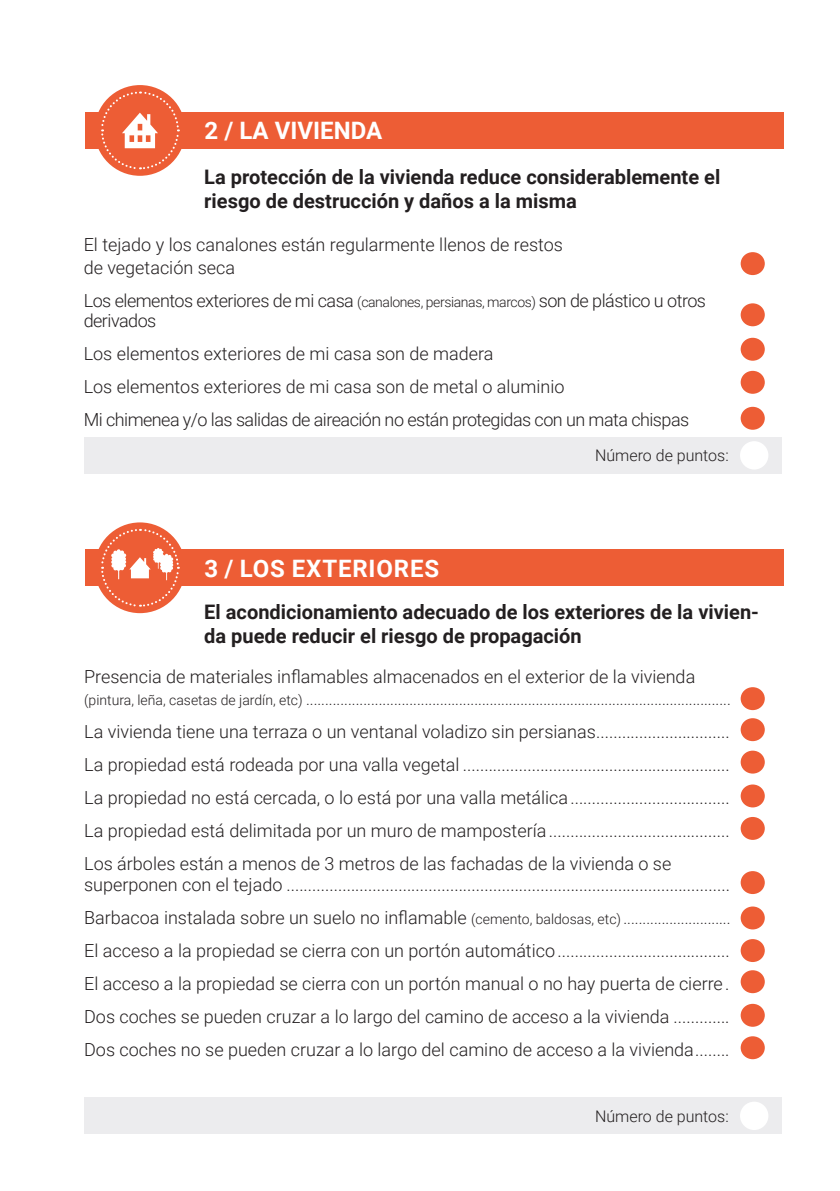
<style>
.page{position:relative;width:840px;height:1191px;background:#fff}
.page>*{position:absolute;margin:0;border:0;box-sizing:border-box;transform-origin:0 0}
.t1{font:700 24px "Roboto";letter-spacing:.035em;color:#fff}
.t2{font:700 24px "Roboto";color:#fff}
.t3{font:700 20px/24px "Roboto";color:#231f20}
.t4{font:300 18px/21.6px "Roboto";color:#231f20}
.t5{font:300 18px/20px "Roboto";letter-spacing:-.03em;color:#231f20}
.t6{font:300 16px "Roboto";color:#231f20}
.s1{font-size:14px}
.s2{font-size:16px}
</style>
<div class="page">
<div style="left:85px;top:112px;width:697px;height:37px;background:#ed5d35"></div>
<div style="left:85px;top:549px;width:697px;height:37px;background:#ed5d35"></div>
<div style="left:94px;top:85px;width:91px;height:91px;background:#ed5d35;border-radius:50%"></div>
<div style="left:94px;top:522px;width:91px;height:91px;background:#ed5d35;border-radius:50%"></div>
<div style="left:84px;top:437px;width:697px;height:37px;background:#ececee"></div>
<div style="left:739px;top:441px;width:29px;height:28px;background:#fff;border-radius:50%"></div>
<div style="left:84px;top:1097px;width:697px;height:37px;background:#ececee"></div>
<div style="left:739px;top:1101px;width:29px;height:29px;background:#fff;border-radius:50%"></div>
<svg style="left:100px;top:90px;width:80px;height:80px"></svg>
<svg style="left:100px;top:528px;width:80px;height:80px"></svg>
<div style="left:740px;top:252px;width:24px;height:23px;background:#ed5d35;border-radius:50%"></div>
<div style="left:740px;top:303px;width:24px;height:23px;background:#ed5d35;border-radius:50%"></div>
<div style="left:740px;top:338px;width:24px;height:23px;background:#ed5d35;border-radius:50%"></div>
<div style="left:740px;top:371px;width:24px;height:23px;background:#ed5d35;border-radius:50%"></div>
<div style="left:740px;top:407px;width:24px;height:23px;background:#ed5d35;border-radius:50%"></div>
<div style="left:740px;top:687px;width:24px;height:23px;background:#ed5d35;border-radius:50%"></div>
<div style="left:740px;top:718px;width:24px;height:23px;background:#ed5d35;border-radius:50%"></div>
<div style="left:740px;top:750px;width:24px;height:23px;background:#ed5d35;border-radius:50%"></div>
<div style="left:740px;top:784px;width:24px;height:23px;background:#ed5d35;border-radius:50%"></div>
<div style="left:740px;top:817px;width:24px;height:23px;background:#ed5d35;border-radius:50%"></div>
<div style="left:740px;top:871px;width:24px;height:23px;background:#ed5d35;border-radius:50%"></div>
<div style="left:740px;top:906px;width:24px;height:23px;background:#ed5d35;border-radius:50%"></div>
<div style="left:740px;top:939px;width:24px;height:23px;background:#ed5d35;border-radius:50%"></div>
<div style="left:740px;top:970px;width:24px;height:23px;background:#ed5d35;border-radius:50%"></div>
<div style="left:740px;top:1003px;width:24px;height:23px;background:#ed5d35;border-radius:50%"></div>
<div style="left:740px;top:1036px;width:24px;height:23px;background:#ed5d35;border-radius:50%"></div>
<p class="t2" style="left:204px;top:114px;width:179px">2 / LA VIVIENDA</p>
<p class="t3" style="left:204px;top:164px;width:517px">La protección de la vivienda reduce considerablemente el riesgo de destrucción y daños a la misma</p>
<p class="t4" style="left:84px;top:233px;width:480px">El tejado y los canalones están regularmente llenos de restos</p>
<p class="t4" style="left:84px;top:256px;width:153px">de vegetación seca</p>
<p class="t5" style="left:84px;top:290px;width:623px">Los elementos exteriores de mi casa <span class="s1">(canalones, persianas, marcos)</span> son de plástico u otros derivados</p>
<p class="t4" style="left:84px;top:342px;width:411px">Los elementos exteriores de mi casa son de madera</p>
<p class="t4" style="left:84px;top:375px;width:482px">Los elementos exteriores de mi casa son de metal o aluminio</p>
<p class="t5" style="left:84px;top:409px;width:606px">Mi chimenea y/o las salidas de aireación no están protegidas con un mata chispas</p>
<p class="t1" style="left:204px;top:551px;width:236px">3 / LOS EXTERIORES</p>
<p class="t6" style="left:594px;top:444px;width:135px">Número de puntos:</p>
<p class="t3" style="left:204px;top:599px;width:556px">El acondicionamiento adecuado de los exteriores de la vivien&shy;da puede reducir el riesgo de propagación</p>
<p class="t4" style="left:84px;top:665px;width:612px">Presencia de materiales inflamables almacenados en el exterior de la vivienda</p>
<p class="t6" style="left:84px;top:688px;width:648px"><span class="s1">(pintura, leña, casetas de jardín, etc)</span> ...............................................................................................................</p>
<p class="t4" style="left:84px;top:720px;width:646px">La vivienda tiene una terraza o un ventanal voladizo sin persianas...............................</p>
<p class="t4" style="left:84px;top:753px;width:646px">La propiedad está rodeada por una valla vegetal ..............................................................</p>
<p class="t4" style="left:84px;top:785px;width:646px">La propiedad no está cercada, o lo está por una valla metálica.....................................</p>
<p class="t4" style="left:84px;top:818px;width:646px">La propiedad está delimitada por un muro de mampostería..........................................</p>
<p class="t4" style="left:84px;top:851px;width:647px">Los árboles están a menos de 3 metros de las fachadas de la vivienda o se superponen con el tejado .......................................................................................................</p>
<p class="t4" style="left:84px;top:906px;width:647px">Barbacoa instalada sobre un suelo no inflamable <span class="s1">(cemento, baldosas, etc)</span> <span class="s2">............................</span></p>
<p class="t4" style="left:84px;top:939px;width:646px">El acceso a la propiedad se cierra con un portón automático........................................</p>
<p class="t4" style="left:84px;top:972px;width:646px">El acceso a la propiedad se cierra con un portón manual o no hay puerta de cierre .</p>
<p class="t4" style="left:84px;top:1005px;width:646px">Dos coches se pueden cruzar a lo largo del camino de acceso a la vivienda .............</p>
<p class="t4" style="left:84px;top:1038px;width:646px">Dos coches no se pueden cruzar a lo largo del camino de acceso a la vivienda........</p>
<p class="t6" style="left:594px;top:1105px;width:135px">Número de puntos:</p>
</div>
